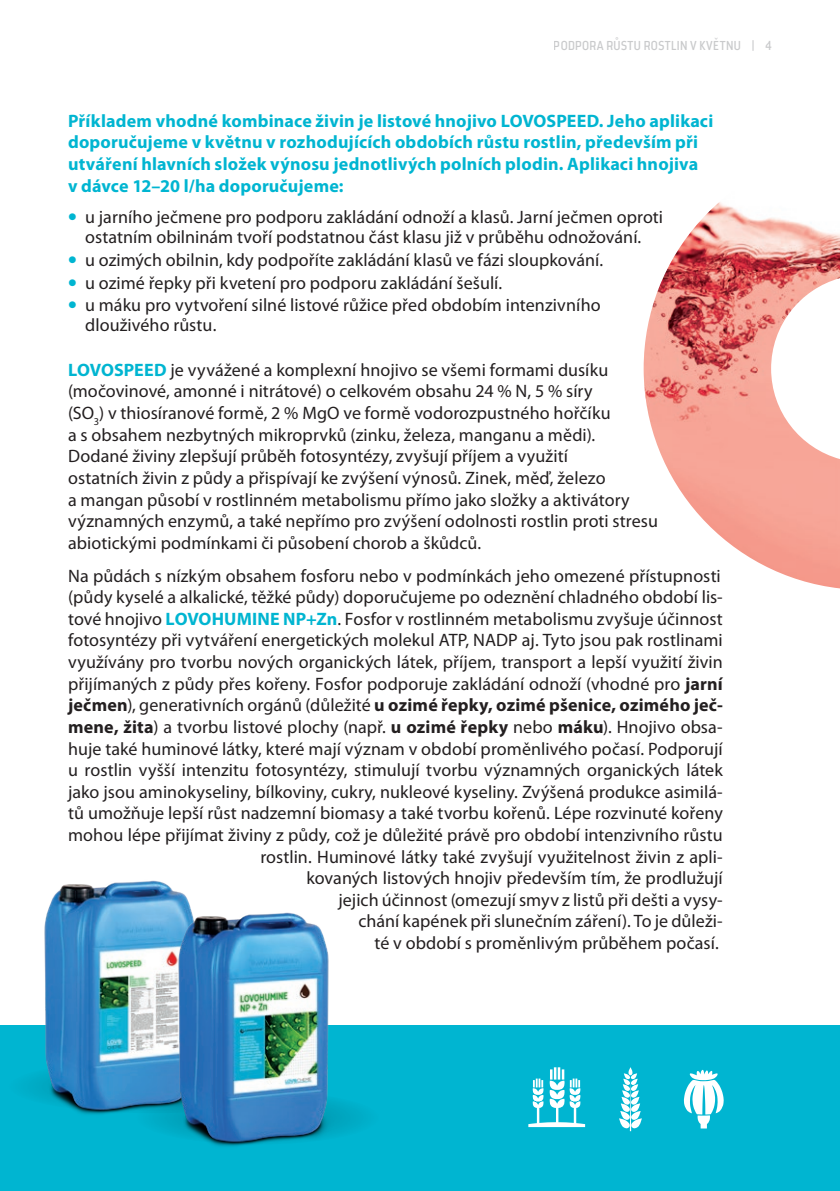
<style>
.page{position:relative;width:840px;height:1191px;background:#fff}
.page>*{position:absolute;margin:0;border:0;box-sizing:border-box;transform-origin:0 0}
.t1{font:18px/21.6px "Myriad Pro";letter-spacing:.005em;color:#231f20}
.t2{font:700 18px/21.6px "Myriad Pro";letter-spacing:.01em;color:#00b5d1}
.t3{font:11px "Good News Sans";letter-spacing:.04em;color:#939598}
.s1{font-weight:900;font-size:24px;color:#00b5d1}
.s2{font-weight:700;color:#00b5d1}
.s3{font-weight:700}
</style>
<div class="page">
<div style="left:0;top:1025px;width:839px;height:166px;background:#00b5d1"></div>
<img style="left:643px;top:202px;width:196px;height:386px">
<img style="left:30px;top:880px;width:148px;height:235px">
<div style="left:135px;top:1091px;width:245px;height:53px;background:#00afca;border-radius:50%"></div>
<img style="left:157px;top:892px;width:188px;height:255px">
<svg style="left:528px;top:1067px;width:56px;height:60px"></svg>
<svg style="left:619px;top:1067px;width:22px;height:64px"></svg>
<svg style="left:683px;top:1069px;width:40px;height:59px"></svg>
<p class="t3" style="left:553px;top:37px;width:219px">PODPORA RŮSTU ROSTLIN V KVĚTNU | 4</p>
<p class="t2" style="left:68px;top:110px;width:646px">Příkladem vhodné kombinace živin je listové hnojivo LOVOSPEED. Jeho aplikaci doporučujeme v květnu v rozhodujících obdobích růstu rostlin, především při utváření hlavních složek výnosu jednotlivých polních plodin. Aplikaci hnojiva<br>v dávce 12–20 l/ha doporučujeme:</p>
<p class="t1" style="left:68px;top:207px;width:596px;line-height:20px;text-align:center"><span class="s1">•</span> u jarního ječmene pro podporu zakládání odnoží a klasů. Jarní ječmen oproti ostatním obilninám tvoří podstatnou část klasu již v průběhu odnožování.</p>
<p class="t1" style="left:68px;top:249px;width:536px"><span class="s1">•</span> u ozimých obilnin, kdy podpoříte zakládání klasů ve fázi sloupkování.</p>
<p class="t1" style="left:68px;top:272px;width:435px"><span class="s1">•</span> u ozimé řepky při kvetení pro podporu zakládání šešulí.</p>
<p class="t1" style="left:85px;top:296px;width:516px;line-height:20px;text-indent:-17px"><span class="s1">•</span> u máku pro vytvoření silné listové růžice před obdobím intenzivního dlouživého růstu.</p>
<p class="t1" style="left:68px;top:359px;width:591px"><span class="s2">LOVOSPEED</span> je vyvážené a komplexní hnojivo se všemi formami dusíku (močovinové, amonné i nitrátové) o celkovém obsahu 24 % N, 5 % síry<br>(SO<sub>3</sub>) v thiosíranové formě, 2 % MgO ve formě vodorozpustného hořčíku<br>a s obsahem nezbytných mikroprvků (zinku, železa, manganu a mědi).<br>Dodané živiny zlepšují průběh fotosyntézy, zvyšují příjem a využití<br>ostatních živin z půdy a přispívají ke zvýšení výnosů. Zinek, měď, železo<br>a mangan působí v rostlinném metabolismu přímo jako složky a aktivátory významných enzymů, a také nepřímo pro zvýšení odolnosti rostlin proti stresu abiotickými podmínkami či působení chorob a škůdců.</p>
<p class="t1" style="left:68px;top:565px;width:656px;text-align:right">Na půdách s nízkým obsahem fosforu nebo v podmínkách jeho omezené přístupnosti (půdy kyselé a alkalické, těžké půdy) doporučujeme po odeznění chladného období lis&shy;tové hnojivo <span class="s2">LOVOHUMINE NP+Zn</span>. Fosfor v rostlinném metabolismu zvyšuje účinnost fotosyntézy při vytváření energetických molekul ATP, NADP aj. Tyto jsou pak rostlinami využívány pro tvorbu nových organických látek, příjem, transport a lepší využití živin přijímaných z půdy přes kořeny. Fosfor podporuje zakládání odnoží (vhodné pro <span class="s3">jarní ječmen</span>), generativních orgánů (důležité <span class="s3">u ozimé řepky, ozimé pšenice, ozimého ječ&shy;mene, žita</span>) a tvorbu listové plochy (např. <span class="s3">u ozimé řepky</span> nebo <span class="s3">máku</span>). Hnojivo obsa&shy;huje také huminové látky, které mají význam v období proměnlivého počasí. Podporují u rostlin vyšší intenzitu fotosyntézy, stimulují tvorbu významných organických látek jako jsou aminokyseliny, bílkoviny, cukry, nukleové kyseliny. Zvýšená produkce asimilá&shy;tů umožňuje lepší růst nadzemní biomasy a také tvorbu kořenů. Lépe rozvinuté kořeny mohou lépe přijímat živiny z půdy, což je důležité právě pro období intenzivního růstu rostlin. Huminové látky také zvyšují využitelnost živin z apli-<br>kovaných listových hnojiv především tím, že prodlužují<br>jejich účinnost (omezují smyv z listů při dešti a vysy-<br>chání kapének při slunečním záření). To je důleži-<br>té v období s proměnlivým průběhem počasí.</p>
</div>
